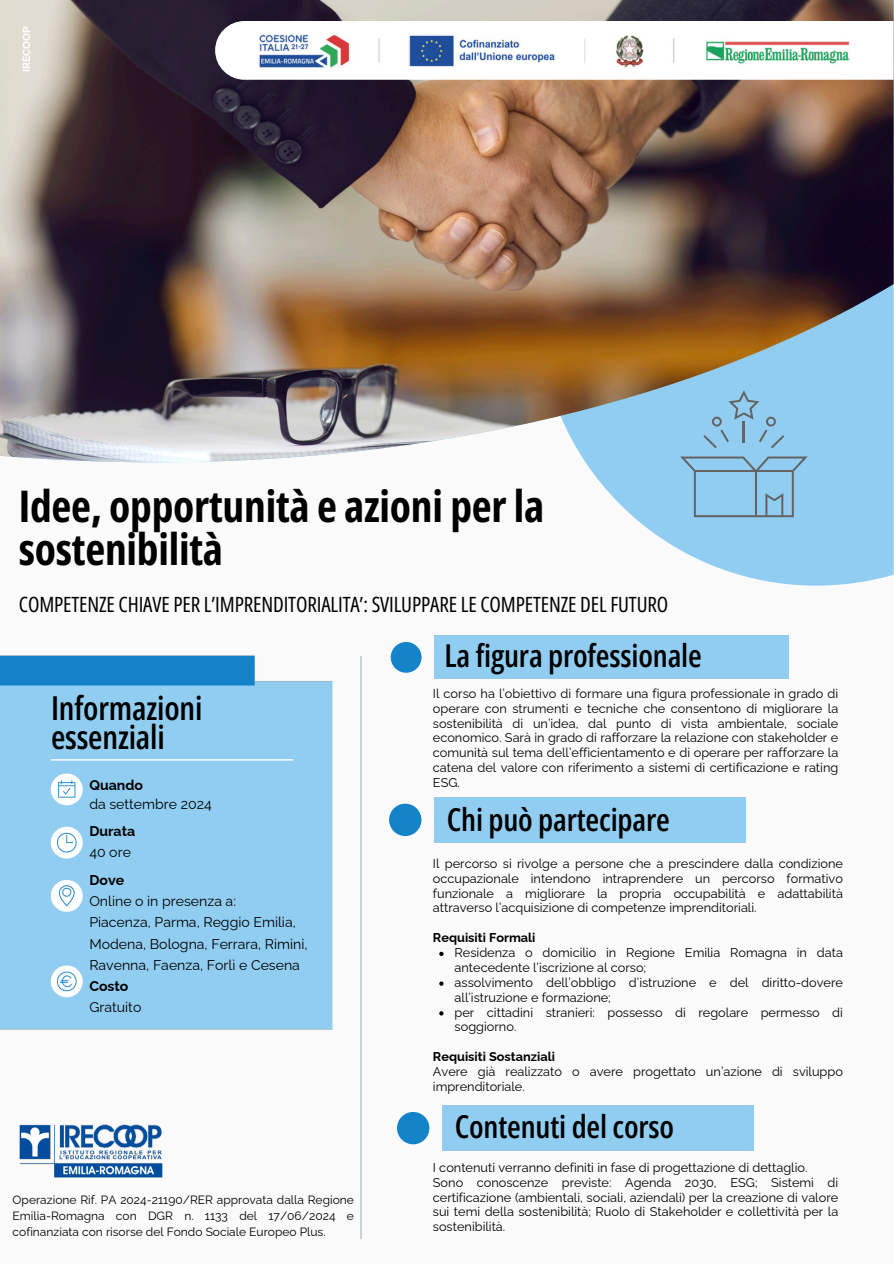
<style>
.page{position:relative;width:894px;height:1264px;background:#fff}
.page>*{position:absolute;margin:0;border:0;box-sizing:border-box;transform-origin:0 0}
.t1{font:700 43.5px/43.8px "Open Sans Condensed";letter-spacing:-.005em;color:#000}
.t2{font:600 33px/29.2px "Open Sans Condensed";letter-spacing:-.005em;color:#000}
.t3{font:600 31.5px "Open Sans Condensed";letter-spacing:-.005em;color:#000}
.t4{font:21px "Open Sans Condensed";letter-spacing:-.005em;color:#000}
.t5{font:14.1px/21.1px "Raleway";color:#000}
.t6{font:700 14.1px/21.1px "Raleway";color:#000}
.t7{font:12.75px/14.9px "Raleway";color:#000}
.t8{font:700 12.75px "Raleway";color:#000}
.t9{font:12px/16px "Raleway";color:#000;text-align:justify}
.t10{font:700 10.5px "Raleway";color:#fff}
.s1{font-weight:700}
.s2{font-weight:400}
</style>
<div class="page">
<div style="left:0;top:0;width:893px;height:1263px;background:#fafafb"></div>
<svg style="left:585px;top:462px;width:308px;height:123px;fill:#91cdf1"></svg>
<img style="left:0;top:0;width:893px;height:462px">
<img style="left:0;top:655px;width:333px;height:375px">
<img style="left:19px;top:1124px;width:144px;height:54px">
<hr style="left:360px;top:656px;width:1px;height:500px;background:#cbd1d5">
<div style="left:434px;top:797px;width:311px;height:45px;background:#91cdf1"></div>
<div style="left:389px;top:803px;width:32px;height:33px;background:#1483c8;border-radius:50%"></div>
<div style="left:434px;top:635px;width:353px;height:44px;background:#91cdf1"></div>
<div style="left:390px;top:642px;width:31px;height:30px;background:#1483c8;border-radius:50%"></div>
<div style="left:704px;top:388px;width:140px;height:139px;background:#91cdf1;border-radius:50%"></div>
<svg style="left:679px;top:456px;width:128px;height:61px"></svg>
<svg style="left:703px;top:390px;width:81px;height:58px"></svg>
<div style="left:442px;top:1105px;width:311px;height:45px;background:#91cdf1"></div>
<div style="left:397px;top:1111px;width:32px;height:33px;background:#1483c8;border-radius:50%"></div>
<svg style="left:215px;top:21px;width:678px;height:59px"></svg>
<img style="left:252px;top:29px;width:604px;height:44px">
<hr style="left:360px;top:738px;width:1px;height:500px;background:#cbd1d5">
<svg style="left:439px;top:951px;width:4px;height:5px"></svg>
<svg style="left:439px;top:981px;width:4px;height:4px"></svg>
<svg style="left:439px;top:1011px;width:4px;height:4px"></svg>
<h3 class="t10" style="left:20px;top:72px;width:47px;rotate:-90deg">IRECOOP</h3>
<h6 class="t1" style="left:19px;top:483px;width:527px">Idee, opportunità e azioni per la sostenibilità</h6>
<h2 class="t4" style="left:19px;top:589px;width:650px">COMPETENZE CHIAVE PER L’IMPRENDITORIALITA’: SVILUPPARE LE COMPETENZE DEL FUTURO</h2>
<h2 class="t3" style="left:444px;top:633px;width:259px">La figura professionale</h2>
<p class="t2" style="left:51px;top:692px;width:153px">Informazioni essenziali</p>
<h2 class="t7" style="left:433px;top:686px;width:407px;text-align:justify">Il corso ha l’obiettivo di formare una figura professionale in grado di operare con strumenti e tecniche che consentono di migliorare la sostenibilità di un’idea, dal punto di vista ambientale, sociale economico. Sarà in grado di rafforzare la relazione con stakeholder e comunità sul tema dell’efficientamento e di operare per rafforzare la catena del valore con riferimento a sistemi di certificazione e rating ESG.</h2>
<p class="t5" style="left:89px;top:775px;width:124px;line-height:18.8px"><span class="s1">Quando<br></span>da settembre 2024</p>
<p class="t6" style="left:89px;top:820px;width:47px">Durata<br><span class="s2">40 ore</span></p>
<p class="t5" style="left:89px;top:869px;width:148px"><span class="s1">Dove<br></span>Online o in presenza a:</p>
<h5 class="t5" style="left:89px;top:911px;width:208px">Piacenza, Parma, Reggio Emilia,</h5>
<h2 class="t5" style="left:89px;top:933px;width:220px">Modena, Bologna, Ferrara, Rimini,</h2>
<h5 class="t5" style="left:89px;top:954px;width:212px">Ravenna, Faenza, Forlì e Cesena<br><span class="s1">Costo<br></span>Gratuito</h5>
<h5 class="t3" style="left:446px;top:797px;width:224px">Chi può partecipare</h5>
<h5 class="t7" style="left:433px;top:855px;width:411px;text-align:justify">Il percorso si rivolge a persone che a prescindere dalla condizione occupazionale intendono intraprendere un percorso formativo funzionale a migliorare la propria occupabilità e adattabilità attraverso l’acquisizione di competenze imprenditoriali.</h5>
<h5 class="t8" style="left:433px;top:930px;width:104px">Requisiti Formali</h5>
<h5 class="t7" style="left:454px;top:945px;width:390px">Residenza o domicilio in Regione Emilia Romagna in data antecedente l’iscrizione al corso;</h5>
<h5 class="t7" style="left:454px;top:974px;width:390px">assolvimento dell’obbligo d’istruzione e del diritto-dovere all’istruzione e formazione;</h5>
<h5 class="t7" style="left:454px;top:1004px;width:390px">per cittadini stranieri: possesso di regolare permesso di soggiorno.</h5>
<p class="t7" style="left:433px;top:1049px;width:411px"><span class="s1">Requisiti Sostanziali<br></span>Avere già realizzato o avere progettato un’azione di sviluppo imprenditoriale.</p>
<p class="t9" style="left:13px;top:1191px;width:343px">Operazione Rif. PA 2024-21190/RER approvata dalla Regione Emilia-Romagna con DGR n. 1133 del 17/06/2024 e cofinanziata con risorse del Fondo Sociale Europeo Plus.</p>
<h5 class="t3" style="left:454px;top:1104px;width:221px">Contenuti del corso</h5>
<h4 class="t7" style="left:433px;top:1159px;width:407px">I contenuti verranno definiti in fase di progettazione di dettaglio.<br>Sono conoscenze previste: Agenda 2030, ESG; Sistemi di certificazione (ambientali, sociali, aziendali) per la creazione di valore sui temi della sostenibilità; Ruolo di Stakeholder e collettività per la sostenibilità.</h4>
</div>
